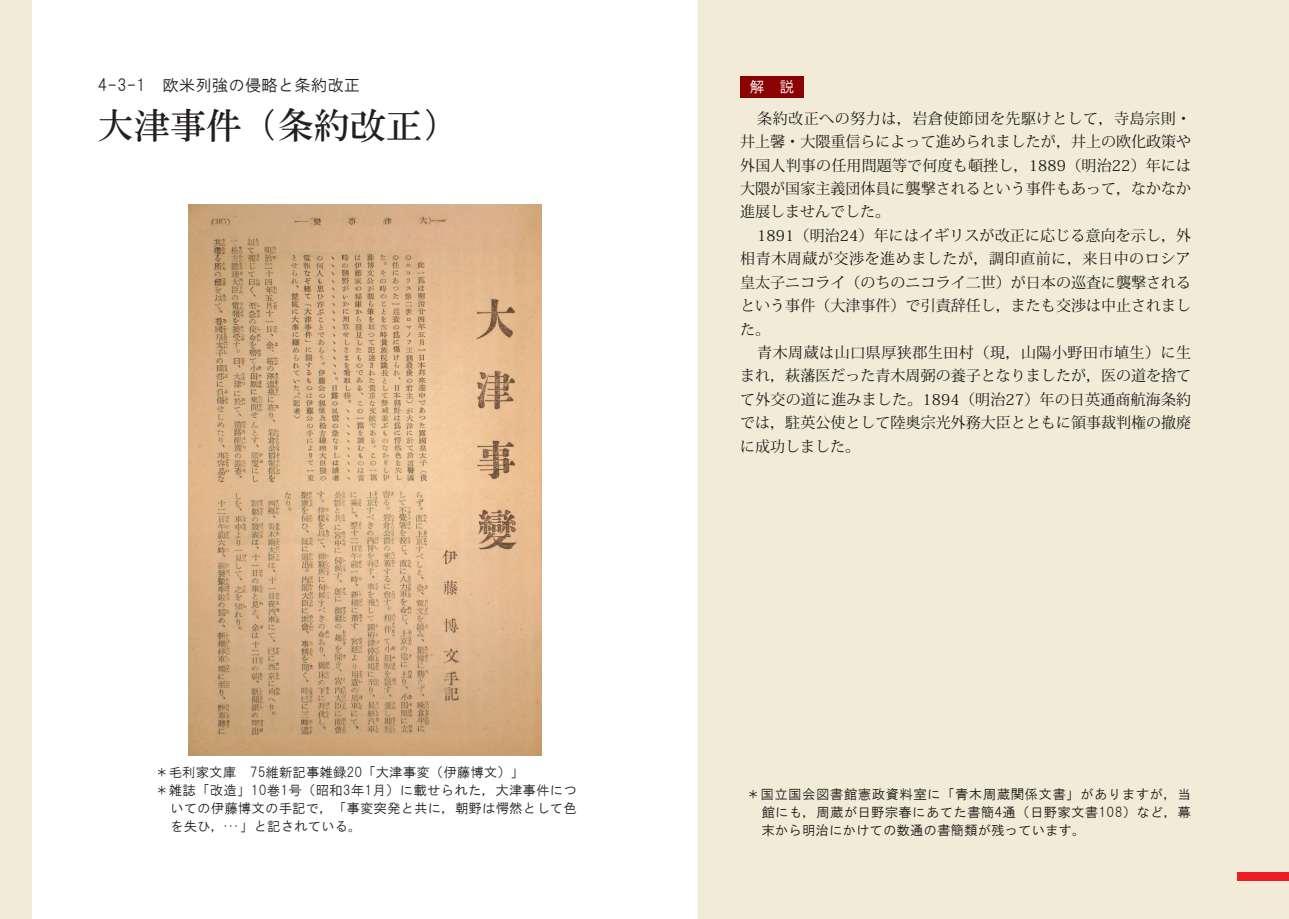
<style>
.page{position:relative;width:1289px;height:919px;background:#fff}
.page>*{position:absolute;margin:0;border:0;box-sizing:border-box;transform-origin:0 0}
.t1{font:36px "HGS Mincho B";color:#231f20}
.t2{font:16.5px "HGS Gothic M";color:#231f20}
.t3{font:15px/23.4px "Koz Min Std";color:#1d1915;text-align:justify}
.t4{font:15px "HG Gothic M";color:#fff}
.t5{font:13.5px "HGS Gothic M";letter-spacing:.005em;color:#231f20}
.t6{font:13.5px/18px "HGS Gothic M";color:#1d1915;text-align:justify}
</style>
<div class="page">
<div style="left:0;top:0;width:13px;height:918px;background:#f1ebd8"></div>
<div style="left:697px;top:0;width:591px;height:918px;background:#f1ebd8"></div>
<div style="left:13px;top:0;width:18px;height:918px;background:#f1ebd8"></div>
<div style="left:1237px;top:872px;width:51px;height:8px;background:#ee1d23"></div>
<div style="left:740px;top:77px;width:64px;height:21px;background:#8b0202"></div>
<div style="left:757px;top:111px;width:428px;height:14px;background:#f1ebd8"></div>
<div style="left:740px;top:134px;width:450px;height:15px;background:#f1ebd8"></div>
<div style="left:740px;top:158px;width:449px;height:14px;background:#f1ebd8"></div>
<div style="left:740px;top:181px;width:450px;height:15px;background:#f1ebd8"></div>
<div style="left:740px;top:205px;width:140px;height:14px;background:#f1ebd8"></div>
<div style="left:759px;top:228px;width:431px;height:14px;background:#f1ebd8"></div>
<div style="left:740px;top:251px;width:449px;height:15px;background:#f1ebd8"></div>
<div style="left:740px;top:275px;width:448px;height:14px;background:#f1ebd8"></div>
<div style="left:743px;top:298px;width:446px;height:15px;background:#f1ebd8"></div>
<div style="left:741px;top:322px;width:19px;height:14px;background:#f1ebd8"></div>
<div style="left:757px;top:345px;width:433px;height:14px;background:#f1ebd8"></div>
<div style="left:742px;top:368px;width:447px;height:15px;background:#f1ebd8"></div>
<div style="left:741px;top:392px;width:449px;height:14px;background:#f1ebd8"></div>
<div style="left:741px;top:415px;width:449px;height:15px;background:#f1ebd8"></div>
<div style="left:742px;top:439px;width:108px;height:14px;background:#f1ebd8"></div>
<div style="left:749px;top:787px;width:440px;height:13px;background:#f1ebd8"></div>
<div style="left:762px;top:805px;width:428px;height:13px;background:#f1ebd8"></div>
<div style="left:762px;top:823px;width:314px;height:12px;background:#f1ebd8"></div>
<img style="left:188px;top:204px;width:353px;height:551px">
<p class="t2" style="left:98px;top:76px;width:264px">4-3-1　欧米列強の侵略と条約改正</p>
<h1 class="t1" style="left:98px;top:107px;width:361px">大津事件（条約改正）</h1>
<p class="t5" style="left:155px;top:765px;width:370px">＊毛利家文庫　75維新記事雑録20「大津事変（伊藤博文）」</p>
<p class="t5" style="left:155px;top:783px;width:423px">＊雑誌「改造」10巻1号（昭和3年1月）に載せられた，大津事件につ</p>
<p class="t5" style="left:170px;top:801px;width:408px">いての伊藤博文の手記で，「事変突発と共に，朝野は愕然として色</p>
<p class="t5" style="left:170px;top:819px;width:193px">を失ひ，･･･」と記されている。</p>
<p class="t4" style="left:749px;top:79px;width:46px">解　説</p>
<p class="t3" style="left:740px;top:107px;width:452px;text-indent:17px">条約改正への努力は，岩倉使節団を先駆けとして，寺島宗則・井上馨・大隈重信らによって進められましたが，井上の欧化政策や外国人判事の任用問題等で何度も頓挫し，1889（明治22）年には大隈が国家主義団体員に襲撃されるという事件もあって，なかなか進展しませんでした。</p>
<p class="t3" style="left:740px;top:224px;width:452px;text-indent:17px">1891（明治24）年にはイギリスが改正に応じる意向を示し，外相青木周蔵が交渉を進めましたが，調印直前に，来日中のロシア皇太子ニコライ（のちのニコライ二世）が日本の巡査に襲撃されるという事件（大津事件）で引責辞任し，またも交渉は中止されました。</p>
<p class="t3" style="left:740px;top:341px;width:452px;text-indent:17px">青木周蔵は山口県厚狭郡生田村（現，山陽小野田市埴生）に生まれ，萩藩医だった青木周弼の養子となりましたが，医の道を捨てて外交の道に進みました。1894（明治27）年の日英通商航海条約では，駐英公使として陸奥宗光外務大臣とともに領事裁判権の撤廃に成功しました。</p>
<p class="t6" style="left:761px;top:784px;width:431px;text-indent:-15px">＊国立国会図書館憲政資料室に「青木周蔵関係文書」がありますが，当館にも，周蔵が日野宗春にあてた書簡4通（日野家文書108）など，幕末から明治にかけての数通の書簡類が残っています。</p>
</div>
